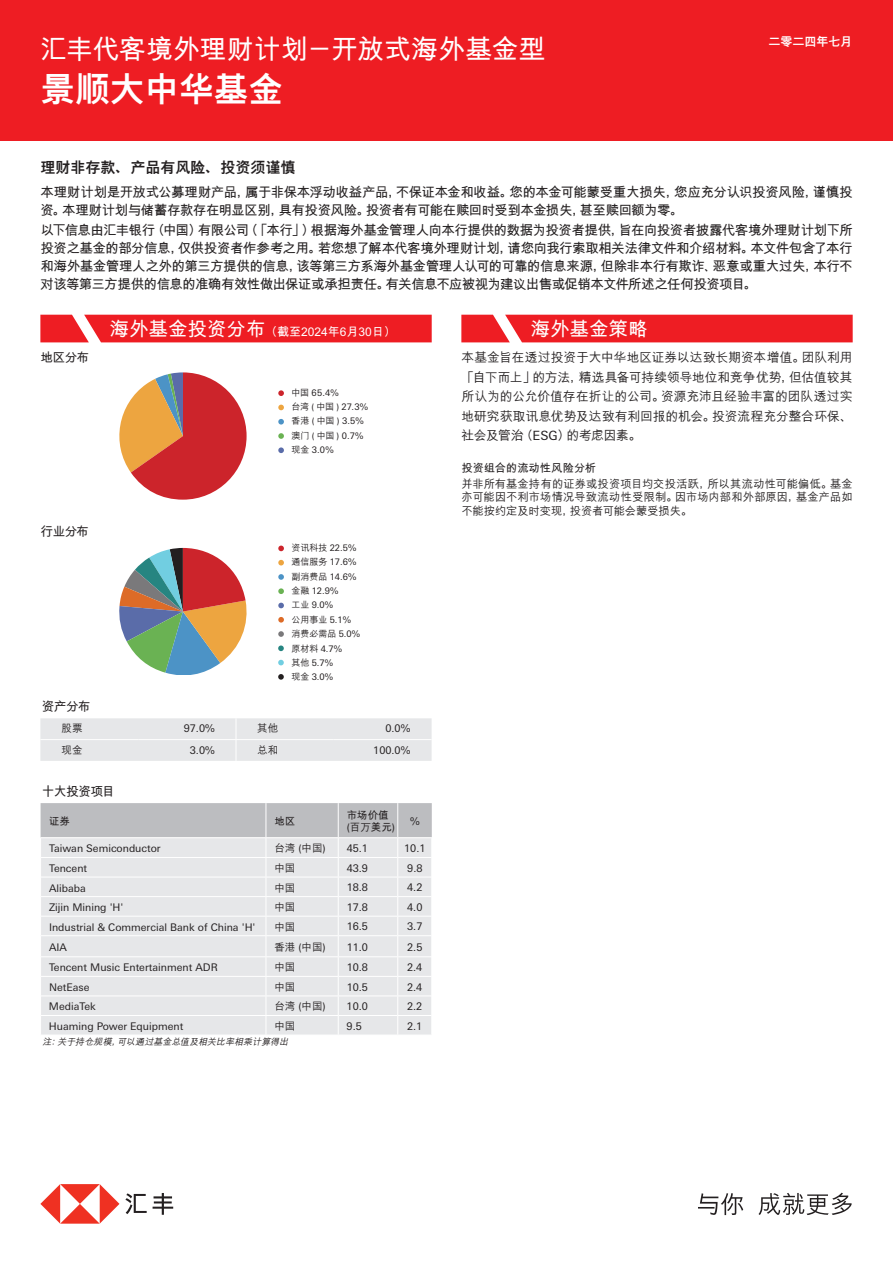
<style>
.page{position:relative;width:893px;height:1263px;background:#fff}
.page>*{position:absolute;margin:0;border:0;box-sizing:border-box;transform-origin:0 0}
.t1{font:800 34.5px "M Hei PR Cfor HSBC";letter-spacing:.005em;color:#fff}
.t2{font:700 27px "M Hei PR Cfor HSBC";letter-spacing:-.005em;color:#fff}
.t3{font:700 19.5px "M Hei PR Cfor HSBC";color:#fff}
.t4{font:800 15px "M Hei PR Cfor HSBC";color:#231f20}
.t5{font:700 13.5px/18px "M Hei PR Cfor HSBC";letter-spacing:-.035em;color:#231f20}
.t6{font:500 12.75px/19.5px "M Hei PR Cfor HSBC";color:#231f20;text-align:justify}
.t7{font:700 12.75px "M Hei PR Cfor HSBC";letter-spacing:-.05em;color:#231f20}
.t8{font:700 12px "M Hei PR Cfor HSBC";color:#fff}
.t9{font:800 12px "M Hei PR Cfor HSBC";color:#fff}
.t10{font:500 11.25px/13.5px "M Hei PR Cfor HSBC";letter-spacing:.005em;color:#231f20;text-align:justify}
.t11{font:700 11.25px "M Hei PR Cfor HSBC";color:#231f20}
.t12{font:10.5px "Univers Nextfor HSBC";color:#231f20}
.t13{font:500 10.5px "M Hei PR Cfor HSBC";color:#231f20}
.t14{font:700 10.5px "M Hei PR Cfor HSBC";color:#231f20}
.t15{font:9px/14.4px "Univers Nextfor HSBC";color:#231f20}
.t16{font:italic 500 9px "M Hei PR Cfor HSBC";color:#231f20}
.t17{font:500 9px/14.4px "M Hei PR Cfor HSBC";color:#231f20}
.s1{font-size:19.5px}
.s2{font-family:"M Hei PR Cfor HSBC";font-weight:500}
.s3{font-family:"Univers Nextfor HSBC";font-weight:400}
.s4{font-family:"M Hei PR Cfor HSBC";font-weight:700}
</style>
<div class="page">
<div style="left:0;top:0;width:893px;height:141px;background:#ee1d23"></div>
<svg style="left:40px;top:1184px;width:79px;height:40px"></svg>
<svg style="left:125px;top:1193px;width:22px;height:21px"></svg>
<svg style="left:153px;top:1193px;width:20px;height:22px"></svg>
<svg style="left:698px;top:1193px;width:45px;height:22px"></svg>
<svg style="left:758px;top:1193px;width:94px;height:22px"></svg>
<div style="left:40px;top:315px;width:392px;height:27px;background:#ee1d23"></div>
<div style="left:461px;top:315px;width:392px;height:27px;background:#ee1d23"></div>
<svg style="left:40px;top:803px;width:392px;height:232px;background:#e1e2e4"></svg>
<hr style="left:266px;top:995px;width:72px;height:1px;background:#fff">
<svg style="left:278px;top:390px;width:6px;height:6px"></svg>
<svg style="left:278px;top:405px;width:6px;height:5px"></svg>
<svg style="left:278px;top:419px;width:6px;height:5px"></svg>
<svg style="left:278px;top:433px;width:6px;height:6px"></svg>
<svg style="left:278px;top:447px;width:6px;height:6px"></svg>
<svg style="left:278px;top:546px;width:6px;height:5px"></svg>
<svg style="left:278px;top:560px;width:6px;height:5px"></svg>
<svg style="left:278px;top:574px;width:6px;height:6px"></svg>
<svg style="left:278px;top:588px;width:6px;height:6px"></svg>
<svg style="left:278px;top:603px;width:6px;height:5px"></svg>
<svg style="left:278px;top:617px;width:6px;height:6px"></svg>
<svg style="left:278px;top:631px;width:6px;height:6px"></svg>
<svg style="left:278px;top:645px;width:6px;height:6px"></svg>
<svg style="left:278px;top:660px;width:6px;height:5px"></svg>
<svg style="left:278px;top:674px;width:6px;height:6px"></svg>
<svg style="left:119px;top:372px;width:128px;height:128px"></svg>
<svg style="left:119px;top:548px;width:128px;height:126px"></svg>
<div style="left:40px;top:718px;width:392px;height:43px;background:#e6e7e9"></div>
<h2 class="t2" style="left:40px;top:35px;width:507px">汇丰代客境外理财计划－开放式海外基金型</h2>
<p class="t9" style="left:769px;top:35px;width:85px">二零二四年七月</p>
<h1 class="t1" style="left:40px;top:72px;width:244px">景顺大中华基金</h1>
<p class="t4" style="left:40px;top:160px;width:257px">理财非存款、产品有风险、投资须谨慎</p>
<p class="t5" style="left:40px;top:183px;width:814px">本理财计划是开放式公募理财产品，属于非保本浮动收益产品，不保证本金和收益。您的本金可能蒙受重大损失，您应充分认识投资风险，谨慎投资。本理财计划与储蓄存款存在明显区别，具有投资风险。投资者有可能在赎回时受到本金损失，甚至赎回额为零。</p>
<p class="t5" style="left:40px;top:221px;width:814px;text-align:justify">以下信息由汇丰银行（中国）有限公司（「本行」）根据海外基金管理人向本行提供的数据为投资者提供，旨在向投资者披露代客境外理财计划下所投资之基金的部分信息，仅供投资者作参考之用。若您想了解本代客境外理财计划，请您向我行索取相关法律文件和介绍材料。本文件包含了本行和海外基金管理人之外的第三方提供的信息，该等第三方系海外基金管理人认可的可靠的信息来源，但除非本行有欺诈、恶意或重大过失，本行不对该等第三方提供的信息的准确有效性做出保证或承担责任。有关信息不应被视为建议出售或促销本文件所述之任何投资项目。</p>
<p class="t7" style="left:41px;top:351px;width:50px">地区分布</p>
<p class="t8" style="left:110px;top:325px;width:288px"><span class="s1">海外基金投资分布</span>（截至2024年6月30日）</p>
<p class="t15" style="left:291px;top:385px;width:78px"><span class="s2">中国</span> 65.4%<br><span class="s2">台湾</span> ( <span class="s2">中国</span> ) 27.3%<span class="s2">香港</span> ( <span class="s2">中国</span> ) 3.5%<span class="s2">澳门</span> ( <span class="s2">中国</span> ) 0.7%<span class="s2">现金</span> 3.0%</p>
<p class="t7" style="left:41px;top:525px;width:50px">行业分布</p>
<p class="t15" style="left:291px;top:540px;width:66px"><span class="s2">资讯科技</span> 22.5%<span class="s2">通信服务</span> 17.6%<span class="s2">副消费品</span> 14.6%<span class="s2">金融</span> 12.9%<br><span class="s2">工业</span> 9.0%</p>
<p class="t17" style="left:291px;top:612px;width:70px">公用事业 <span class="s3">5.1%</span>消费必需品 <span class="s3">5.0%</span></p>
<p class="t15" style="left:291px;top:641px;width:52px"><span class="s2">原材料</span> 4.7%<span class="s2">其他</span> 5.7%<span class="s2">现金</span> 3.0%</p>
<p class="t7" style="left:42px;top:700px;width:50px">资产分布</p>
<p class="t13" style="left:62px;top:723px;width:22px">股票</p>
<p class="t12" style="left:184px;top:721px;width:32px">97.0%</p>
<p class="t13" style="left:257px;top:723px;width:22px">其他</p>
<p class="t12" style="left:385px;top:721px;width:26px">0.0%</p>
<p class="t13" style="left:62px;top:745px;width:22px">现金</p>
<p class="t12" style="left:190px;top:743px;width:26px">3.0%</p>
<p class="t13" style="left:257px;top:745px;width:22px">总和</p>
<p class="t12" style="left:373px;top:743px;width:39px">100.0%</p>
<p class="t7" style="left:42px;top:785px;width:75px">十大投资项目</p>
<p class="t14" style="left:49px;top:816px;width:22px">证券</p>
<p class="t14" style="left:274px;top:816px;width:22px">地区</p>
<p class="t14" style="left:347px;top:810px;width:43px">市场价值</p>
<p class="t12" style="left:347px;top:820px;width:50px">(<span class="s2">百万</span><span class="s4">美元</span>)</p>
<p class="t12" style="left:410px;top:814px;width:11px">%</p>
<p class="t12" style="left:49px;top:841px;width:113px">Taiwan Semiconductor</p>
<p class="t13" style="left:274px;top:843px;width:53px">台湾 <span class="s3">(</span>中国<span class="s3">)</span></p>
<p class="t12" style="left:347px;top:841px;width:23px">45.1</p>
<p class="t12" style="left:404px;top:841px;width:23px">10.1</p>
<p class="t12" style="left:49px;top:861px;width:40px">Tencent</p>
<p class="t13" style="left:274px;top:863px;width:22px">中国</p>
<p class="t12" style="left:347px;top:860px;width:23px">43.9</p>
<p class="t12" style="left:407px;top:860px;width:17px">9.8</p>
<p class="t12" style="left:49px;top:880px;width:38px">Alibaba</p>
<p class="t13" style="left:274px;top:882px;width:22px">中国</p>
<p class="t12" style="left:347px;top:880px;width:23px">18.8</p>
<p class="t12" style="left:407px;top:880px;width:17px">4.2</p>
<p class="t12" style="left:49px;top:900px;width:76px">Zijin Mining 'H'</p>
<p class="t13" style="left:274px;top:902px;width:22px">中国</p>
<p class="t12" style="left:347px;top:900px;width:23px">17.8</p>
<p class="t12" style="left:407px;top:900px;width:17px">4.0</p>
<p class="t12" style="left:49px;top:919px;width:208px">Industrial &amp; Commercial Bank of China 'H'</p>
<p class="t13" style="left:274px;top:921px;width:22px">中国</p>
<p class="t12" style="left:347px;top:919px;width:23px">16.5</p>
<p class="t12" style="left:407px;top:919px;width:17px">3.7</p>
<p class="t12" style="left:49px;top:940px;width:19px">AIA</p>
<p class="t13" style="left:274px;top:942px;width:53px">香港 <span class="s3">(</span>中国<span class="s3">)</span></p>
<p class="t12" style="left:347px;top:939px;width:23px">11.0</p>
<p class="t12" style="left:407px;top:939px;width:17px">2.5</p>
<p class="t12" style="left:49px;top:960px;width:170px">Tencent Music Entertainment ADR</p>
<p class="t13" style="left:274px;top:962px;width:22px">中国</p>
<p class="t12" style="left:347px;top:960px;width:23px">10.8</p>
<p class="t12" style="left:407px;top:960px;width:17px">2.4</p>
<p class="t12" style="left:49px;top:980px;width:42px">NetEase</p>
<p class="t13" style="left:274px;top:982px;width:22px">中国</p>
<p class="t12" style="left:347px;top:979px;width:23px">10.5</p>
<p class="t12" style="left:407px;top:979px;width:17px">2.4</p>
<p class="t12" style="left:49px;top:999px;width:48px">MediaTek</p>
<p class="t13" style="left:274px;top:1001px;width:53px">台湾 <span class="s3">(</span>中国<span class="s3">)</span></p>
<p class="t12" style="left:347px;top:999px;width:23px">10.0</p>
<p class="t12" style="left:407px;top:999px;width:17px">2.2</p>
<p class="t12" style="left:49px;top:1019px;width:136px">Huaming Power Equipment</p>
<p class="t13" style="left:274px;top:1021px;width:22px">中国</p>
<p class="t12" style="left:347px;top:1018px;width:17px">9.5</p>
<p class="t12" style="left:407px;top:1018px;width:17px">2.1</p>
<p class="t16" style="left:43px;top:1037px;width:249px">注：关于持仓规模，可以通过基金总值及相关比率相乘计算得出</p>
<h3 class="t3" style="left:530px;top:319px;width:118px">海外基金策略</h3>
<p class="t6" style="left:461px;top:347px;width:393px">本基金旨在透过投资于大中华地区证券以达致长期资本增值。团队利用「自下而上」的方法，精选具备可持续领导地位和竞争优势，但估值较其所认为的公允价值存在折让的公司。资源充沛且经验丰富的团队透过实地研究获取讯息优势及达致有利回报的机会。投资流程充分整合环保、社会及管治（<span class="s3">ESG</span>）的考虑因素。</p>
<p class="t11" style="left:461px;top:462px;width:136px">投资组合的流动性风险分析</p>
<p class="t10" style="left:461px;top:476px;width:393px">并非所有基金持有的证券或投资项目均交投活跃，所以其流动性可能偏低。基金亦可能因不利市场情况导致流动性受限制。因市场内部和外部原因，基金产品如不能按约定及时变现，投资者可能会蒙受损失。</p>
</div>
